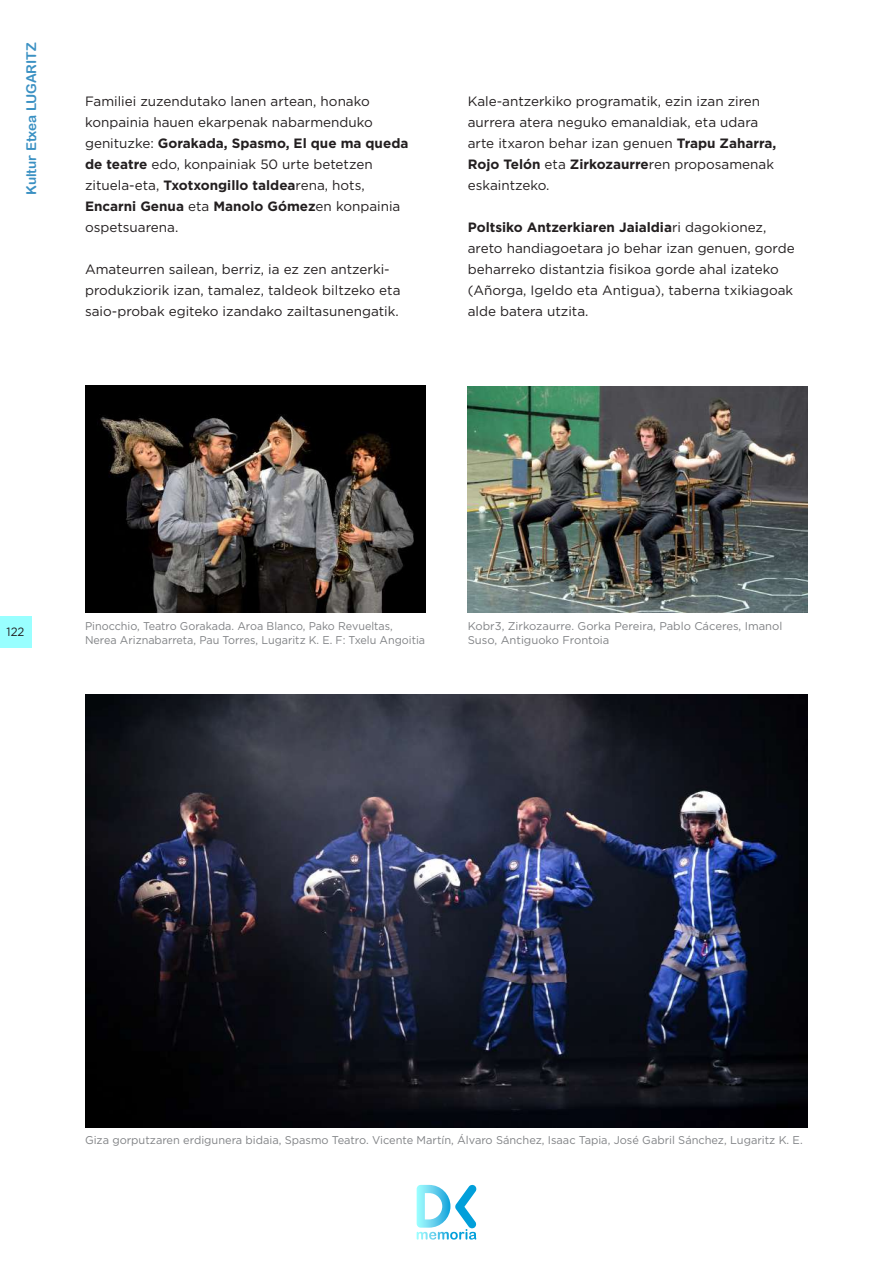
<style>
.page{position:relative;width:893px;height:1263px;background:#fff}
.page>*{position:absolute;margin:0;border:0;box-sizing:border-box;transform-origin:0 0}
.t1{font:13.5px/21px "Gotham";color:#231f20}
.t2{font:13.5px "Arial Rounded MT Bold";color:#3b91c3}
.t3{font:12px "Gotham";color:#231f20;scale:.96 1}
.t4{font:11.25px/13.5px "Gotham";color:#808285}
.t5{font:11.25px/13.5px "Gotham";color:#808285;scale:.96 1}
.s1{font-weight:700}
</style>
<div class="page">
<svg style="left:417px;top:1184px;width:60px;height:55px"></svg>
<div style="left:0;top:616px;width:31px;height:31px;background:#9ff"></div>
<img style="left:85px;top:386px;width:340px;height:227px">
<img style="left:85px;top:694px;width:723px;height:433px">
<img style="left:468px;top:386px;width:340px;height:226px">
<p class="t2" style="left:23px;top:195px;width:154px;rotate:-90deg">Kultur Etxea LUGARITZ</p>
<p class="t1" style="left:85px;top:90px;width:325px">Familiei zuzendutako lanen artean, honako konpainia hauen ekarpenak nabarmenduko genituzke: <span class="s1">Gorakada, Spasmo, El que ma queda de teatre</span> edo, konpainiak 50 urte betetzen zituela-eta, <span class="s1">Txotxongillo taldea</span>rena, hots, <span class="s1">Encarni Genua</span> eta <span class="s1">Manolo Gómez</span>en konpainia ospetsuarena.</p>
<p class="t1" style="left:85px;top:258px;width:317px">Amateurren sailean, berriz, ia ez zen antzerki&shy;produkziorik izan, tamalez, taldeok biltzeko eta saio-probak egiteko izandako zailtasunengatik.</p>
<p class="t1" style="left:468px;top:90px;width:310px">Kale-antzerkiko programatik, ezin izan ziren aurrera atera neguko emanaldiak, eta udara arte itxaron behar izan genuen <span class="s1">Trapu Zaharra, Rojo Telón</span> eta <span class="s1">Zirkozaurre</span>ren proposamenak eskaintzeko.</p>
<p class="t1" style="left:468px;top:216px;width:328px"><span class="s1">Poltsiko Antzerkiaren Jaialdia</span>ri dagokionez, areto handiagoetara jo behar izan genuen, gorde beharreko distantzia fisikoa gorde ahal izateko (Añorga, Igeldo eta Antigua), taberna txikiagoak alde batera utzita.</p>
<p class="t3" style="left:7px;top:624px;width:20px">122</p>
<p class="t5" style="left:85px;top:619px;width:356px">Pinocchio, Teatro Gorakada. Aroa Blanco, Pako Revueltas,<br>Nerea Ariznabarreta, Pau Torres, Lugaritz K. E. F: Txelu Angoitia</p>
<p class="t4" style="left:468px;top:619px;width:316px">Kobr3, Zirkozaurre. Gorka Pereira, Pablo Cáceres, Imanol<br>Suso, Antiguoko Frontoia</p>
<p class="t4" style="left:85px;top:1133px;width:719px">Giza gorputzaren erdigunera bidaia, Spasmo Teatro. Vicente Martín, Álvaro Sánchez, Isaac Tapia, José Gabril Sánchez, Lugaritz K. E.</p>
</div>
